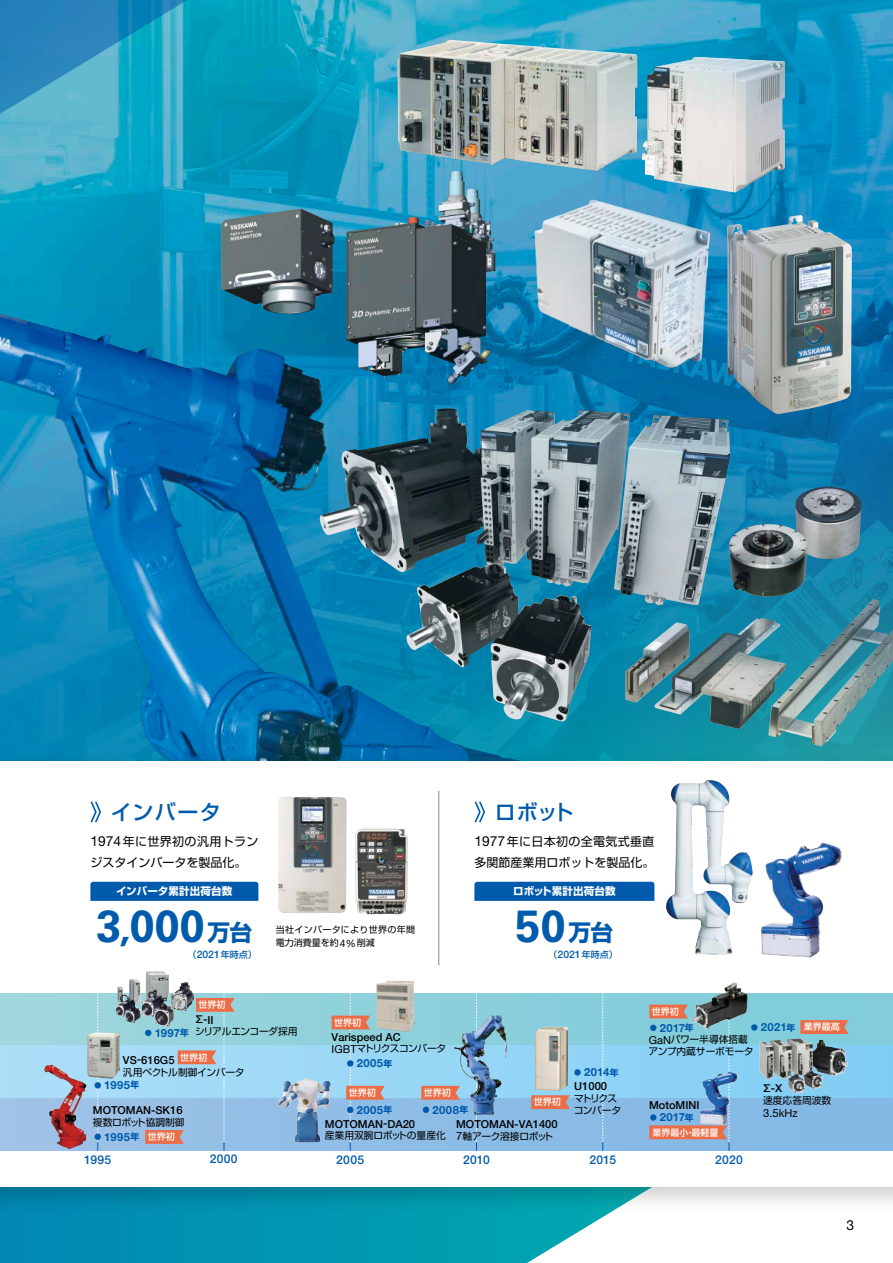
<style>
.page{position:relative;width:893px;height:1263px;background:#fff}
.page>*{position:absolute;margin:0;border:0;box-sizing:border-box;transform-origin:0 0}
.t1{font:700 45px "Univers LT Std";color:#005bac}
.t2{font:500 21px "Shin Go Pr 6";letter-spacing:.045em;color:#005bac}
.t3{font:13.8px "Helvetica Neue LT Std";color:#000}
.t4{font:500 12.15px "Helvetica Neue LT Std";letter-spacing:.02em;color:#005bac}
.t5{font:12px/21px "Shin Go Pr 6";color:#000}
.t6{font:700 11.25px "Helvetica Neue LT Std";letter-spacing:.04em;color:#005bac}
.t7{font:500 11.25px "Helvetica Neue LT Std";color:#000}
.t8{font:500 10.95px "Helvetica Neue LT Std";color:#000}
.t9{font:10.95px "Helvetica Neue LT Std";color:#000}
.t10{font:700 10.5px "Shin Go Pr 6";letter-spacing:.02em;color:#fff}
.t11{font:9.75px "Shin Go Pr 6";letter-spacing:-.03em;color:#000}
.t12{font:9.75px/12px "Shin Go Pr 6";letter-spacing:-.075em;color:#000}
.t13{font:9.75px/12px "Shin Go Pr 6";color:#000}
.t14{font:9.75px/12px "Shin Go Pr 6";letter-spacing:-.01em;color:#000}
.t15{font:500 9px "Shin Go Pr 6";color:#fff}
.t16{font:9px/13.5px "Shin Go Pr 6";letter-spacing:.035em;color:#000}
.t17{font:500 9px "Shin Go Pr 6";color:#005bac}
.s1{font-family:"Helvetica Neue LT Std";font-size:13.8px}
.s2{font-size:38.25px}
.s3{font-family:"Shin Go Pr 6";font-size:22.5px}
.s4{font-family:"Helvetica Neue LT Std";font-size:10.35px}
.s5{font-family:"Helvetica Neue LT Std";font-size:10.2px}
.s6{font-family:"Shin Go Pr 6";font-size:9.75px}
.s7{font-size:11.25px}
.s8{font-family:"Shin Go Pr 6";font-size:8.7px}
.s9{font-size:10.95px}
.s10{font-family:"Helvetica Neue LT Std";font-size:10.95px}
.s11{font-family:"Helvetica Neue LT Std";font-size:11.25px}
.s12{font-weight:500}
.s13{font-family:"Helvetica Neue LT Std";font-weight:500;font-size:11.25px}
.s14{font-family:"Helvetica Neue LT Std";font-weight:500;font-size:10.95px}
</style>
<div class="page">
<svg style="left:0;top:1214px;width:527px;height:49px;background:#0094b2"></svg>
<img style="left:208px;top:0;width:685px;height:751px">
<svg style="left:0;top:0;width:208px;height:377px;background:#1a97bf"></svg>
<svg style="left:527px;top:1214px;width:81px;height:49px"></svg>
<img style="left:0;top:377px;width:442px;height:374px">
<img style="left:625px;top:599px;width:268px;height:147px">
<img style="left:318px;top:410px;width:273px;height:312px">
<img style="left:727px;top:215px;width:125px;height:199px">
<img style="left:524px;top:188px;width:202px;height:181px">
<img style="left:398px;top:40px;width:239px;height:131px">
<img style="left:347px;top:171px;width:144px;height:213px">
<img style="left:221px;top:209px;width:114px;height:105px">
<img style="left:0;top:479px;width:90px;height:272px">
<img style="left:642px;top:57px;width:143px;height:135px">
<img style="left:795px;top:487px;width:66px;height:72px">
<img style="left:729px;top:524px;width:79px;height:72px">
<div style="left:0;top:751px;width:893px;height:463px;background:#000;opacity:.2"></div>
<div style="left:0;top:761px;width:893px;height:425px;background:#fff"></div>
<svg style="left:0;top:993px;width:893px;height:53px;background:#8fcdd7"></svg>
<svg style="left:0;top:1046px;width:893px;height:52px;background:#9ad6f5"></svg>
<svg style="left:0;top:1098px;width:893px;height:53px;background:#8cbae3"></svg>
<img style="left:141px;top:971px;width:52px;height:55px">
<img style="left:44px;top:1065px;width:42px;height:84px">
<img style="left:278px;top:1078px;width:28px;height:30px">
<img style="left:454px;top:1015px;width:47px;height:99px">
<img style="left:535px;top:1026px;width:33px;height:65px">
<img style="left:730px;top:1058px;width:12px;height:75px">
<img style="left:724px;top:982px;width:28px;height:48px">
<img style="left:739px;top:1019px;width:121px;height:85px">
<img style="left:87px;top:1032px;width:33px;height:47px">
<svg style="left:423px;top:1107px;width:6px;height:6px"></svg>
<div style="left:574px;top:1069px;width:7px;height:6px;background:#005bac;border-radius:50%"></div>
<div style="left:751px;top:1024px;width:6px;height:7px;background:#005bac;border-radius:50%"></div>
<svg style="left:95px;top:993px;width:6px;height:158px"></svg>
<svg style="left:476px;top:993px;width:1px;height:158px"></svg>
<svg style="left:602px;top:993px;width:1px;height:158px"></svg>
<svg style="left:145px;top:993px;width:90px;height:158px;background:#a0bcce"></svg>
<svg style="left:332px;top:993px;width:53px;height:158px;background:#9fbed2"></svg>
<svg style="left:421px;top:1086px;width:39px;height:14px"></svg>
<svg style="left:531px;top:1095px;width:39px;height:14px"></svg>
<svg style="left:800px;top:1020px;width:48px;height:14px"></svg>
<svg style="left:649px;top:993px;width:81px;height:158px;background:#8cafc6"></svg>
<svg style="left:90px;top:802px;width:11px;height:20px"></svg>
<svg style="left:474px;top:802px;width:11px;height:20px"></svg>
<div style="left:90px;top:882px;width:168px;height:19px;background:#005bac"></div>
<div style="left:474px;top:882px;width:180px;height:19px;background:#005bac"></div>
<img style="left:761px;top:843px;width:81px;height:115px">
<img style="left:666px;top:780px;width:66px;height:175px">
<img style="left:278px;top:797px;width:69px;height:116px">
<hr style="left:439px;top:791px;width:1px;height:174px;background:#888">
<img style="left:355px;top:828px;width:53px;height:87px">
<h2 class="t2" style="left:111px;top:794px;width:111px">インバータ</h2>
<h2 class="t2" style="left:495px;top:794px;width:80px">ロボット</h2>
<p class="t5" style="left:90px;top:830px;width:170px"><span class="s1">1974</span>年に世界初の汎用トランジスタインバータを製品化。</p>
<p class="t5" style="left:474px;top:830px;width:181px"><span class="s1">1977</span>年に日本初の全電気式垂直多関節産業用ロボットを製品化。</p>
<p class="t10" style="left:116px;top:883px;width:118px">インバータ累計出荷台数</p>
<p class="t10" style="left:513px;top:883px;width:104px">ロボット累計出荷台数</p>
<h1 class="t1" style="left:96px;top:900px;width:157px">3<span class="s2">,</span>000<span class="s3">万台</span></h1>
<h1 class="t1" style="left:515px;top:900px;width:99px">50<span class="s3">万台</span></h1>
<p class="t16" style="left:276px;top:922px;width:141px">当社インバータにより世界の年間電⼒消費量を約<span class="s4">4</span><span class="s5">%</span>削減</p>
<p class="t17" style="left:188px;top:947px;width:71px">（<span class="s4">2021</span>年時点）</p>
<p class="t17" style="left:549px;top:947px;width:71px">（<span class="s4">2021</span>年時点）</p>
<p class="t15" style="left:199px;top:997px;width:28px">世界初</p>
<p class="t8" style="left:194px;top:1013px;width:21px"><span class="s6">Σ</span><span class="s7">-</span>II</p>
<p class="t11" style="left:195px;top:1024px;width:104px">シリアルエンコーダ採用</p>
<p class="t6" style="left:155px;top:1026px;width:36px">1997<span class="s8">年</span></p>
<p class="t15" style="left:180px;top:1050px;width:29px">世界初</p>
<p class="t7" style="left:123px;top:1053px;width:53px"><span class="s9">VS</span>-616<span class="s9">G</span>5</p>
<p class="t11" style="left:123px;top:1064px;width:123px">汎用ベクトル制御インバータ</p>
<p class="t6" style="left:104px;top:1078px;width:36px">1995<span class="s8">年</span></p>
<p class="t8" style="left:93px;top:1104px;width:91px">MOTOMAN<span class="s7">-</span>SK<span class="s7">16</span></p>
<p class="t11" style="left:93px;top:1114px;width:93px">複数ロボット協調制御</p>
<p class="t6" style="left:104px;top:1129px;width:36px">1995<span class="s8">年</span></p>
<p class="t15" style="left:148px;top:1129px;width:28px">世界初</p>
<p class="t15" style="left:334px;top:1015px;width:28px">世界初</p>
<p class="t8" style="left:332px;top:1030px;width:71px">Varispeed AC</p>
<p class="t12" style="left:332px;top:1042px;width:116px"><span class="s10">IGBT</span>マトリクスコンバータ</p>
<p class="t6" style="left:357px;top:1056px;width:37px">2005<span class="s8">年</span></p>
<p class="t6" style="left:357px;top:1102px;width:37px">2005<span class="s8">年</span></p>
<p class="t6" style="left:432px;top:1102px;width:37px">2008<span class="s8">年</span></p>
<p class="t15" style="left:349px;top:1085px;width:28px">世界初</p>
<p class="t15" style="left:424px;top:1085px;width:28px">世界初</p>
<p class="t15" style="left:534px;top:1094px;width:28px">世界初</p>
<p class="t8" style="left:325px;top:1117px;width:92px">MOTOMAN<span class="s7">-</span>DA<span class="s7">20</span></p>
<p class="t13" style="left:325px;top:1129px;width:122px">産業用双腕ロボットの量産化</p>
<p class="t8" style="left:456px;top:1118px;width:103px">MOTOMAN<span class="s7">-</span>VA<span class="s7">1400</span></p>
<p class="t11" style="left:456px;top:1128px;width:99px"><span class="s11">7</span>軸アーク溶接ロボット</p>
<p class="t6" style="left:584px;top:1065px;width:36px">2014<span class="s8">年</span></p>
<p class="t7" style="left:574px;top:1079px;width:34px"><span class="s9">U</span>1000</p>
<p class="t12" style="left:574px;top:1091px;width:49px">マトリクスコンバータ</p>
<p class="t15" style="left:652px;top:1004px;width:28px">世界初</p>
<p class="t6" style="left:660px;top:1020px;width:35px">2017<span class="s8">年</span></p>
<p class="t14" style="left:649px;top:1033px;width:107px"><span class="s10">GaN</span>パワー半導体搭載アンプ内蔵サーボモータ</p>
<p class="t8" style="left:649px;top:1099px;width:52px">MotoMINI</p>
<p class="t6" style="left:660px;top:1110px;width:35px">2017<span class="s8">年</span></p>
<p class="t15" style="left:653px;top:1125px;width:68px">業界最小・最軽量</p>
<p class="t4" style="left:84px;top:1152px;width:29px">1995</p>
<p class="t4" style="left:210px;top:1151px;width:29px">2000</p>
<p class="t4" style="left:336px;top:1152px;width:29px">2005</p>
<p class="t4" style="left:463px;top:1152px;width:28px">2010</p>
<p class="t4" style="left:589px;top:1152px;width:28px">2015</p>
<p class="t4" style="left:715px;top:1152px;width:29px">2020</p>
<p class="t6" style="left:761px;top:1020px;width:36px">2021<span class="s8">年</span></p>
<p class="t15" style="left:804px;top:1019px;width:37px">業界最高</p>
<p class="t13" style="left:762px;top:1082px;width:71px"><span class="s12">Σ</span><span class="s13">-</span><span class="s14">X<br></span>速度応答周波数</p>
<p class="t9" style="left:763px;top:1106px;width:36px"><span class="s7">3</span>.<span class="s7">5</span>kHz</p>
<p class="t3" style="left:846px;top:1217px;width:9px">3</p>
</div>
